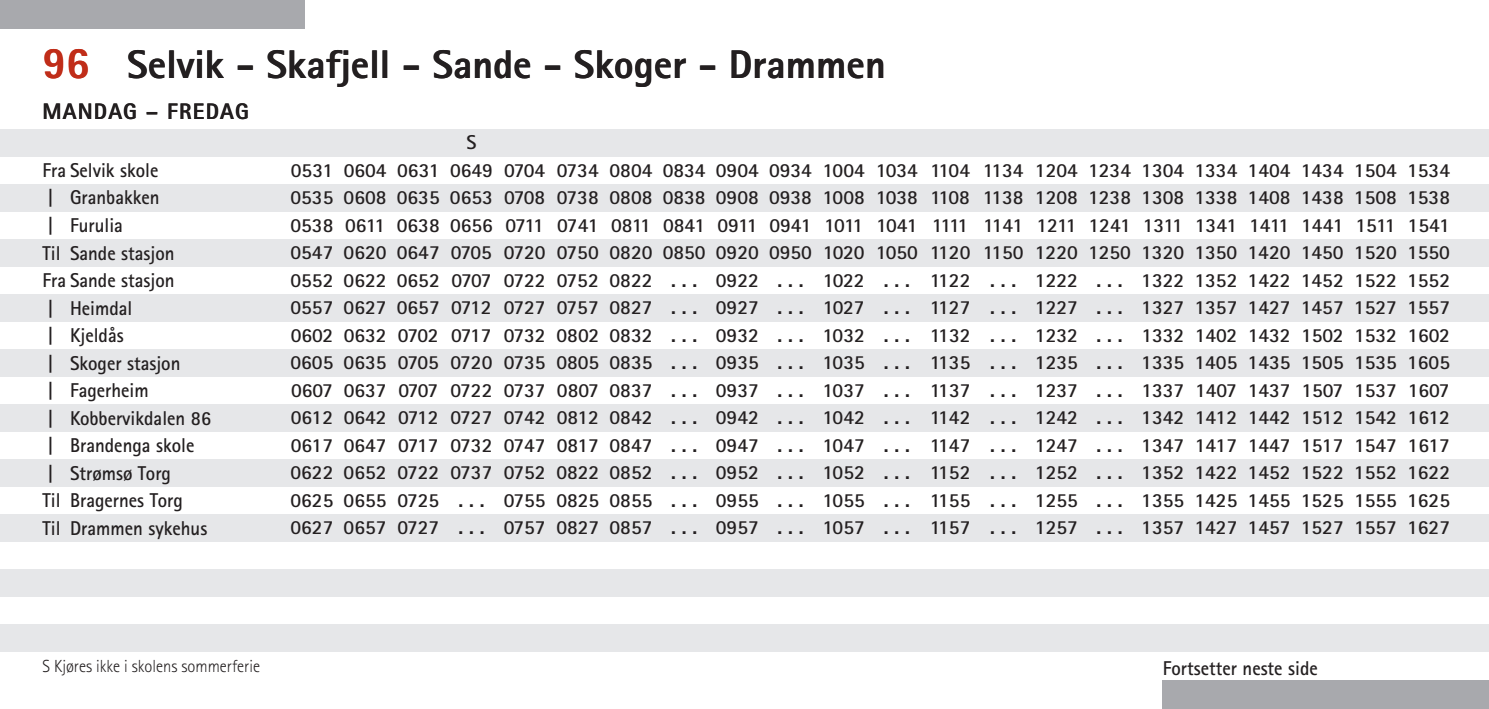
<style>
.page{position:relative;width:1489px;height:709px;background:#fff}
.page>*{position:absolute;margin:0;border:0;box-sizing:border-box;transform-origin:0 0}
.Rutetider{font:800 40px "Rotis Sans Serif";color:#231f20}
.t1{font:800 22.5px "Rotis Sans Serif";letter-spacing:.05em;color:#231f20}
.merknader{font:700 20px "Rotis Sans Serif";color:#231f20}
.rutetider_m_innrykk{font:700 20px "Rotis Sans Serif";color:#231f20;scale:.94 1}
.merknader-2{font:700 20px "Rotis Sans Serif";letter-spacing:-.035em;color:#231f20}
.Merknader{font:300 17.5px "Rotis Sans Serif";color:#231f20;scale:.94 1}
.s1{font-size:45px;color:#c02d19}
</style>
<div class="page">
<div style="left:0;top:129px;width:1488px;height:28px;background:#e6e7e9"></div>
<div style="left:0;top:184px;width:1488px;height:28px;background:#e6e7e9"></div>
<div style="left:0;top:239px;width:1488px;height:28px;background:#e6e7e9"></div>
<div style="left:0;top:294px;width:1488px;height:28px;background:#e6e7e9"></div>
<div style="left:0;top:349px;width:1488px;height:28px;background:#e6e7e9"></div>
<div style="left:0;top:404px;width:1488px;height:28px;background:#e6e7e9"></div>
<div style="left:0;top:459px;width:1488px;height:28px;background:#e6e7e9"></div>
<div style="left:0;top:514px;width:1488px;height:28px;background:#e6e7e9"></div>
<div style="left:0;top:569px;width:1488px;height:28px;background:#e6e7e9"></div>
<div style="left:0;top:624px;width:1488px;height:28px;background:#e6e7e9"></div>
<div style="left:0;top:0;width:305px;height:28px;background:#a8a9ad"></div>
<div style="left:1162px;top:680px;width:326px;height:29px;background:#a8a9ad"></div>
<p class="Rutetider" style="left:43px;top:39px;width:844px"><span class="s1">96</span> Selvik - Skafjell - Sande - Skoger - Drammen</p>
<p class="t1" style="left:43px;top:97px;width:208px">MANDAG – FREDAG</p>
<p class="rutetider_m_innrykk" style="left:43px;top:157px;width:125px">Fra Selvik skole</p>
<p class="rutetider_m_innrykk" style="left:48px;top:185px;width:120px">| Granbakken</p>
<p class="rutetider_m_innrykk" style="left:48px;top:212px;width:81px">| Furulia</p>
<p class="rutetider_m_innrykk" style="left:43px;top:240px;width:142px">Til Sande stasjon</p>
<p class="rutetider_m_innrykk" style="left:43px;top:267px;width:142px">Fra Sande stasjon</p>
<p class="rutetider_m_innrykk" style="left:48px;top:295px;width:91px">| Heimdal</p>
<p class="rutetider_m_innrykk" style="left:48px;top:322px;width:82px">| Kjeldås</p>
<p class="rutetider_m_innrykk" style="left:48px;top:350px;width:142px">| Skoger stasjon</p>
<p class="rutetider_m_innrykk" style="left:48px;top:377px;width:109px">| Fagerheim</p>
<p class="rutetider_m_innrykk" style="left:48px;top:405px;width:175px">| Kobbervikdalen 86</p>
<p class="rutetider_m_innrykk" style="left:48px;top:432px;width:157px">| Brandenga skole</p>
<p class="rutetider_m_innrykk" style="left:48px;top:460px;width:132px">| Strømsø Torg</p>
<p class="rutetider_m_innrykk" style="left:43px;top:487px;width:151px">Til Bragernes Torg</p>
<p class="rutetider_m_innrykk" style="left:43px;top:515px;width:177px">Til Drammen sykehus</p>
<p class="merknader" style="left:466px;top:130px;width:11px">S</p>
<p class="merknader" style="left:291px;top:157px;width:1160px">0531 0604 0631 0649 0704 0734 0804 0834 0904 0934 1004 1034 1104 1134 1204 1234 1304 1334 1404 1434 1504 1534</p>
<p class="merknader" style="left:290px;top:185px;width:1160px">0535 0608 0635 0653 0708 0738 0808 0838 0908 0938 1008 1038 1108 1138 1208 1238 1308 1338 1408 1438 1508 1538</p>
<p class="merknader-2" style="left:290px;top:212px;width:1160px">0538 0611 0638 0656 0711 0741 0811 0841 0911 0941 1011 1041 1111 1141 1211 1241 1311 1341 1411 1441 1511 1541</p>
<p class="merknader" style="left:290px;top:240px;width:1160px">0547 0620 0647 0705 0720 0750 0820 0850 0920 0950 1020 1050 1120 1150 1220 1250 1320 1350 1420 1450 1520 1550</p>
<p class="merknader" style="left:290px;top:267px;width:1161px">0552 0622 0652 0707 0722 0752 0822 . . . 0922 . . . 1022 . . . 1122 . . . 1222 . . . 1322 1352 1422 1452 1522 1552</p>
<p class="merknader" style="left:290px;top:295px;width:1161px">0557 0627 0657 0712 0727 0757 0827 . . . 0927 . . . 1027 . . . 1127 . . . 1227 . . . 1327 1357 1427 1457 1527 1557</p>
<p class="merknader" style="left:291px;top:322px;width:1160px">0602 0632 0702 0717 0732 0802 0832 . . . 0932 . . . 1032 . . . 1132 . . . 1232 . . . 1332 1402 1432 1502 1532 1602</p>
<p class="merknader" style="left:290px;top:350px;width:1161px">0605 0635 0705 0720 0735 0805 0835 . . . 0935 . . . 1035 . . . 1135 . . . 1235 . . . 1335 1405 1435 1505 1535 1605</p>
<p class="merknader" style="left:291px;top:377px;width:1159px">0607 0637 0707 0722 0737 0807 0837 . . . 0937 . . . 1037 . . . 1137 . . . 1237 . . . 1337 1407 1437 1507 1537 1607</p>
<p class="merknader" style="left:291px;top:405px;width:1160px">0612 0642 0712 0727 0742 0812 0842 . . . 0942 . . . 1042 . . . 1142 . . . 1242 . . . 1342 1412 1442 1512 1542 1612</p>
<p class="merknader" style="left:291px;top:432px;width:1160px">0617 0647 0717 0732 0747 0817 0847 . . . 0947 . . . 1047 . . . 1147 . . . 1247 . . . 1347 1417 1447 1517 1547 1617</p>
<p class="merknader" style="left:290px;top:460px;width:1161px">0622 0652 0722 0737 0752 0822 0852 . . . 0952 . . . 1052 . . . 1152 . . . 1252 . . . 1352 1422 1452 1522 1552 1622</p>
<p class="merknader" style="left:290px;top:487px;width:1161px">0625 0655 0725 . . . 0755 0825 0855 . . . 0955 . . . 1055 . . . 1155 . . . 1255 . . . 1355 1425 1455 1525 1555 1625</p>
<p class="merknader" style="left:290px;top:515px;width:1161px">0627 0657 0727 . . . 0757 0827 0857 . . . 0957 . . . 1057 . . . 1157 . . . 1257 . . . 1357 1427 1457 1527 1557 1627</p>
<p class="Merknader" style="left:43px;top:656px;width:233px">S Kjøres ikke i skolens sommerferie</p>
<p class="rutetider_m_innrykk" style="left:1162px;top:655px;width:166px">Fortsetter neste side</p>
</div>
